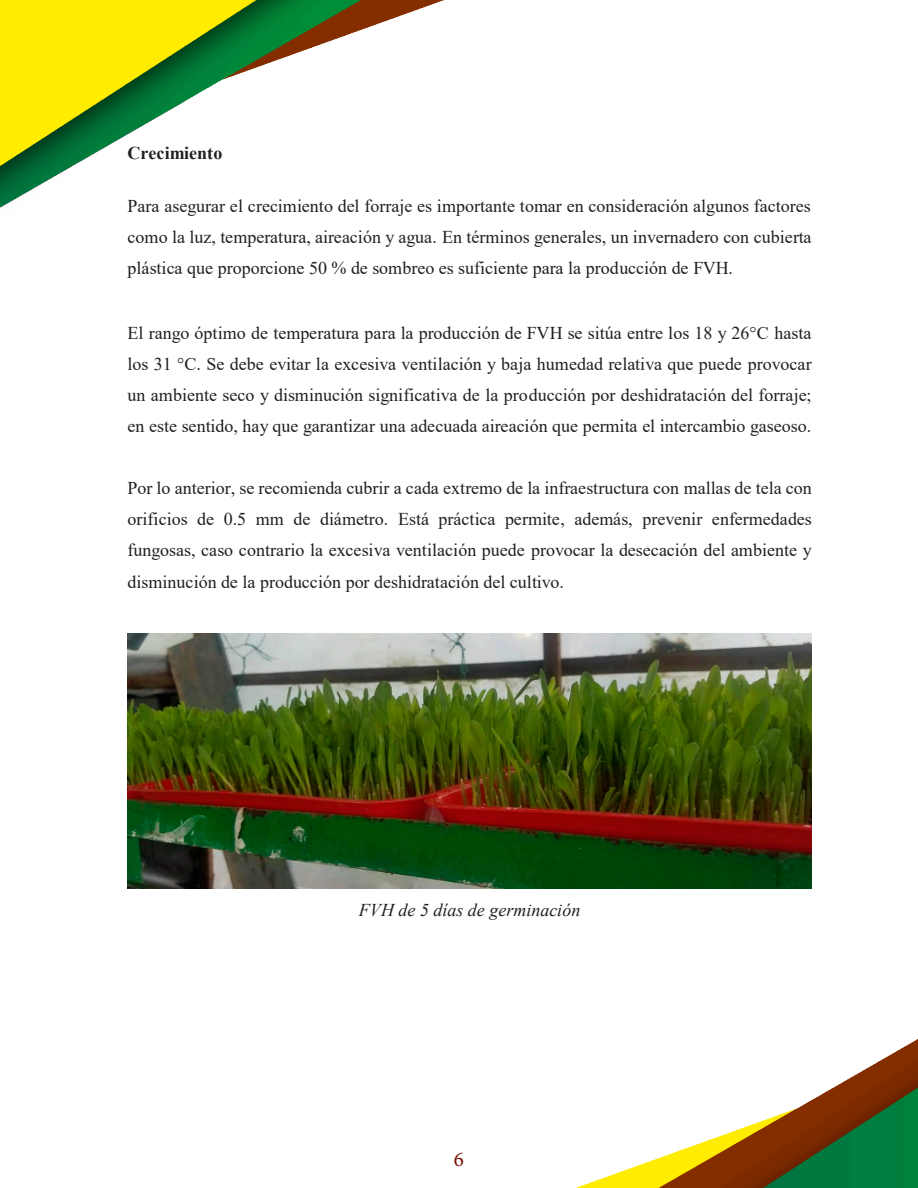
<style>
.page{position:relative;width:918px;height:1188px;background:#fff}
.page>*{position:absolute;margin:0;border:0;box-sizing:border-box;transform-origin:0 0}
.t1{font:21px "Minion Pro";color:#760f07}
.t2{font:18px/31px "Times New Roman";color:#231f20;text-align:justify}
.t3{font:italic 18px "Times New Roman";color:#231f20}
.t4{font:700 18px "Times New Roman";letter-spacing:.005em;color:#231f20}
</style>
<div class="page">
<img style="left:0;top:0;width:918px;height:1188px">
<img style="left:128px;top:633px;width:684px;height:255px">
<p class="t4" style="left:128px;top:140px;width:96px">Crecimiento</p>
<p class="t2" style="left:128px;top:190px;width:686px">Para asegurar el crecimiento del forraje es importante tomar en consideración algunos factores como la luz, temperatura, aireación y agua. En términos generales, un invernadero con cubierta plástica que proporcione 50 % de sombreo es suficiente para la producción de FVH.</p>
<p class="t2" style="left:128px;top:317px;width:686px">El rango óptimo de temperatura para la producción de FVH se sitúa entre los 18 y 26°C hasta los 31 °C. Se debe evitar la excesiva ventilación y baja humedad relativa que puede provocar un ambiente seco y disminución significativa de la producción por deshidratación del forraje; en este sentido, hay que garantizar una adecuada aireación que permita el intercambio gaseoso.</p>
<p class="t2" style="left:127px;top:472px;width:686px">Por lo anterior, se recomienda cubrir a cada extremo de la infraestructura con mallas de tela con orificios de 0.5 mm de diámetro. Está práctica permite, además, prevenir enfermedades fungosas, caso contrario la excesiva ventilación puede provocar la desecación del ambiente y disminución de la producción por deshidratación del cultivo.</p>
<p class="t3" style="left:359px;top:898px;width:223px">FVH de 5 días de germinación</p>
<p class="t1" style="left:454px;top:1146px;width:12px">6</p>
</div>
